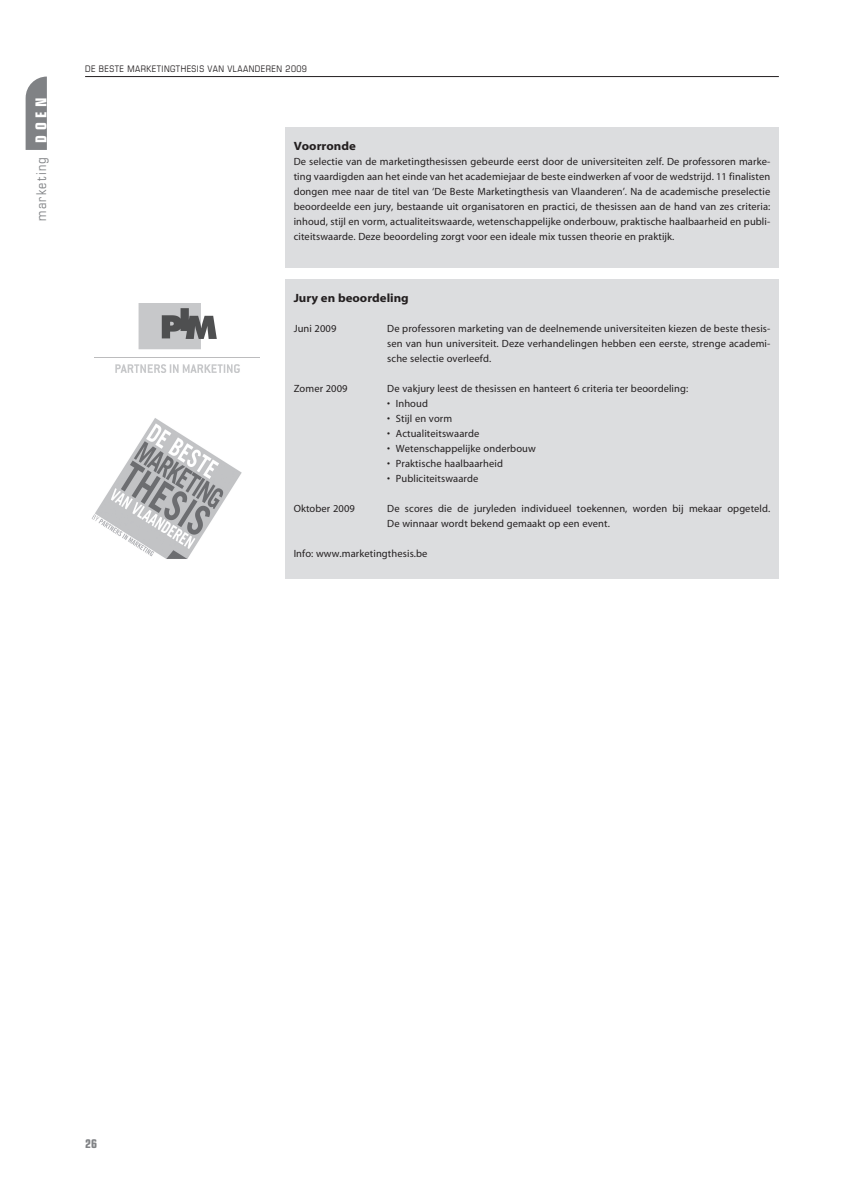
<style>
.page{position:relative;width:864px;height:1191px;background:#fff}
.page>*{position:absolute;margin:0;border:0;box-sizing:border-box;transform-origin:0 0}
.t1{font:700 condensed 15px "Eurostile LT Std";color:#fff}
.t2{font:condensed 13.5px "Eurostile LT Std";letter-spacing:.1em;color:#808285}
.t3{font:700 12px "Myriad";color:#231f20;scale:1.07 1}
.t4{font:700 condensed 12px "Eurostile LT Std";color:#808285}
.t5{font:10.5px/15px "Myriad";letter-spacing:.01em;color:#231f20;text-align:justify}
.t6{font:condensed 9px "Eurostile LT Std";letter-spacing:.05em;color:#231f20}
</style>
<div class="page">
<svg style="left:26px;top:77px;width:21px;height:73px"></svg>
<hr style="left:85px;top:76px;width:693px;height:1px;background:#231f20">
<div style="left:285px;top:128px;width:493px;height:140px;background:#dcdddf"></div>
<div style="left:285px;top:279px;width:493px;height:299px;background:#dcdddf"></div>
<img style="left:91px;top:418px;width:151px;height:141px">
<img style="left:94px;top:304px;width:165px;height:69px">
<h1 class="t1" style="left:32px;top:143px;width:46px;rotate:-90deg">DOEN</h1>
<p class="t2" style="left:33px;top:221px;width:65px;rotate:-90deg">marketing</p>
<p class="t6" style="left:85px;top:63px;width:223px">DE BESTE MARKETINGTHESIS VAN VLAANDEREN 2009</p>
<p class="t3" style="left:293px;top:140px;width:60px">Voorronde</p>
<p class="t5" style="left:293px;top:155px;width:478px">De selectie van de marketingthesissen gebeurde eerst door de universiteiten zelf. De professoren marke&shy;ting vaardigden aan het einde van het academiejaar de beste eindwerken af voor de wedstrijd. 11 finalisten dongen mee naar de titel van ‘De Beste Marketingthesis van Vlaanderen’. Na de academische preselectie beoordeelde een jury, bestaande uit organisatoren en practici, de thesissen aan de hand van zes criteria: inhoud, stijl en vorm, actualiteitswaarde, wetenschappelijke onderbouw, praktische haalbaarheid en publi&shy;citeitswaarde. Deze beoordeling zorgt voor een ideale mix tussen theorie en praktijk.</p>
<p class="t3" style="left:293px;top:292px;width:109px">Jury en beoordeling</p>
<p class="t5" style="left:293px;top:321px;width:44px">Juni 2009</p>
<p class="t5" style="left:387px;top:321px;width:384px">De professoren marketing van de deelnemende universiteiten kiezen de beste thesis&shy;sen van hun universiteit. Deze verhandelingen hebben een eerste, strenge academi&shy;sche selectie overleefd.</p>
<p class="t5" style="left:293px;top:381px;width:55px">Zomer 2009</p>
<p class="t5" style="left:387px;top:381px;width:302px">De vakjury leest de thesissen en hanteert 6 criteria ter beoordeling:</p>
<p class="t5" style="left:387px;top:396px;width:42px">• Inhoud</p>
<p class="t5" style="left:387px;top:411px;width:66px">• Stijl en vorm</p>
<p class="t5" style="left:387px;top:426px;width:93px">• Actualiteitswaarde</p>
<p class="t5" style="left:387px;top:441px;width:150px">• Wetenschappelijke onderbouw</p>
<p class="t5" style="left:387px;top:456px;width:117px">• Praktische haalbaarheid</p>
<p class="t5" style="left:387px;top:471px;width:93px">• Publiciteitswaarde</p>
<p class="t5" style="left:293px;top:501px;width:63px">Oktober 2009</p>
<p class="t5" style="left:387px;top:501px;width:384px">De scores die de juryleden individueel toekennen, worden bij mekaar opgeteld.<br>De winnaar wordt bekend gemaakt op een event.</p>
<p class="t5" style="left:293px;top:546px;width:135px">Info: www.marketingthesis.be</p>
<p class="t4" style="left:85px;top:1136px;width:13px">26</p>
</div>
